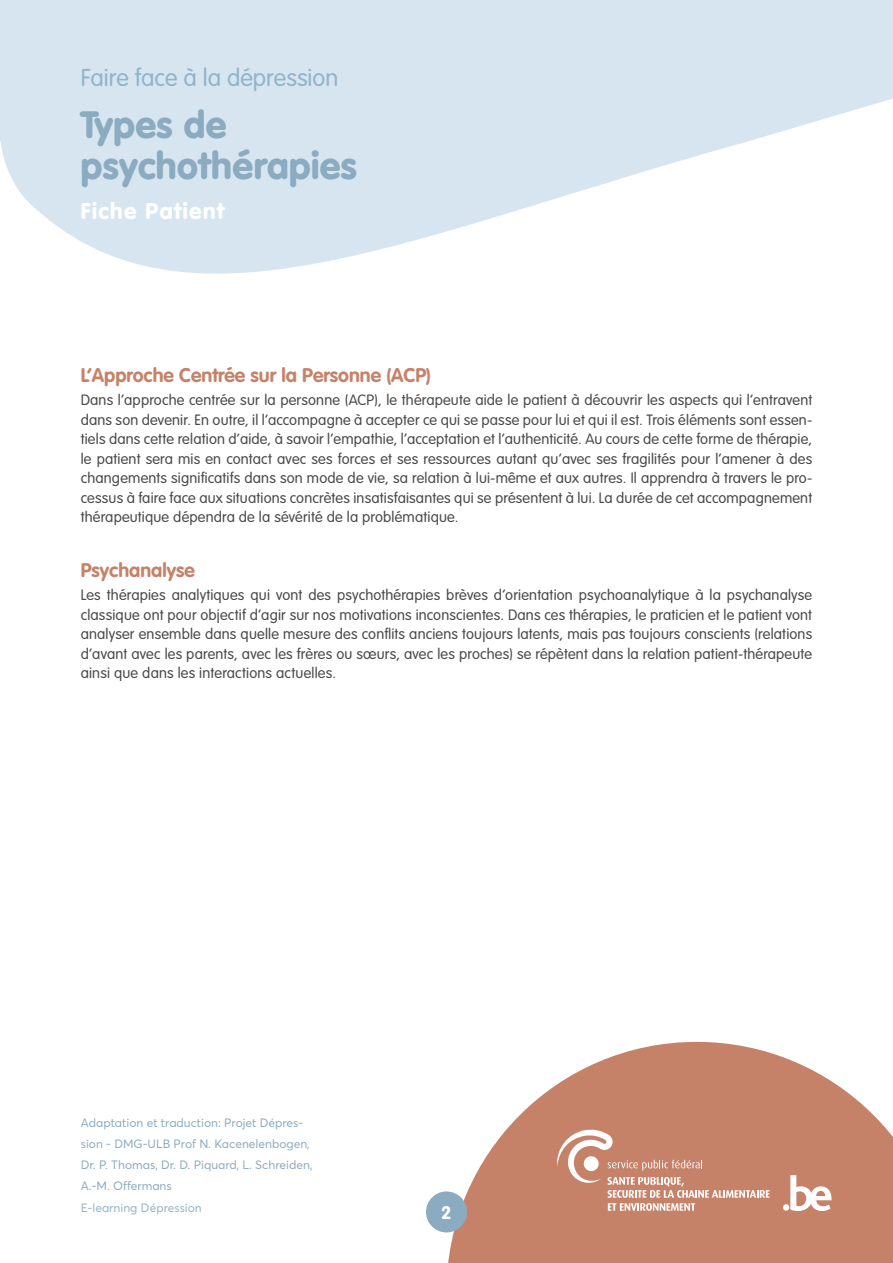
<style>
.page{position:relative;width:893px;height:1263px;background:#fff}
.page>*{position:absolute;margin:0;border:0;box-sizing:border-box;transform-origin:0 0}
.t1{font:900 37.5px "VAG Rounded Std";letter-spacing:.01em;color:#8babc0}
.t2{font:300 24px "VAG Rounded Std";color:#92b4c9}
.t3{font:900 22.5px "VAG Rounded Std";letter-spacing:.06em;color:#fff}
.Titel{font:700 19.5px "VAG Rounded Std";color:#c68269}
.t4{font:700 18px "VAG Rounded Std";color:#fff}
.lopende_tekst{font:300 15.75px/19.5px "VAG Rundschrift D";letter-spacing:.01em;color:#4a4a49;text-align:justify}
.t5{font:12px/21px "Averta";color:#8babc0}
.t6{font:12px "Averta";color:#92b4c9}
</style>
<div class="page">
<svg style="left:446px;top:1042px;width:447px;height:221px;fill:#c68269"></svg>
<div style="left:783px;top:1204px;width:6px;height:7px;background:#fff;border-radius:50%"></div>
<svg style="left:790px;top:1175px;width:41px;height:36px"></svg>
<svg style="left:557px;top:1130px;width:213px;height:81px;background:#cd937d"></svg>
<svg style="left:0;top:0;width:893px;height:274px;fill:#d7e5f1"></svg>
<div style="left:426px;top:1191px;width:41px;height:41px;background:#8babc0;border-radius:50%"></div>
<p class="t2" style="left:81px;top:64px;width:259px">Faire face à la dépression</p>
<p class="t1" style="left:81px;top:102px;width:147px">Types de</p>
<p class="t1" style="left:81px;top:143px;width:278px">psychothérapies</p>
<p class="t3" style="left:81px;top:198px;width:145px">Fiche Patient</p>
<p class="Titel" style="left:81px;top:364px;width:352px">L’Approche Centrée sur la Personne (ACP)</p>
<p class="lopende_tekst" style="left:81px;top:390px;width:733px">Dans l’approche centrée sur la personne (ACP), le thérapeute aide le patient à découvrir les aspects qui l’entravent dans son devenir. En outre, il l’accompagne à accepter ce qui se passe pour lui et qui il est. Trois éléments sont essen&shy;tiels dans cette relation d’aide, à savoir l’empathie, l’acceptation et l’authenticité. Au cours de cette forme de thérapie, le patient sera mis en contact avec ses forces et ses ressources autant qu’avec ses fragilités pour l’amener à des changements significatifs dans son mode de vie, sa relation à lui-même et aux autres. Il apprendra à travers le pro&shy;cessus à faire face aux situations concrètes insatisfaisantes qui se présentent à lui. La durée de cet accompagnement thérapeutique dépendra de la sévérité de la problématique.</p>
<p class="Titel" style="left:81px;top:559px;width:116px">Psychanalyse</p>
<p class="lopende_tekst" style="left:81px;top:585px;width:733px">Les thérapies analytiques qui vont des psychothérapies brèves d’orientation psychoanalytique à la psychanalyse classique ont pour objectif d’agir sur nos motivations inconscientes. Dans ces thérapies, le praticien et le patient vont analyser ensemble dans quelle mesure des conflits anciens toujours latents, mais pas toujours conscients (relations d’avant avec les parents, avec les frères ou sœurs, avec les proches) se répètent dans la relation patient-thérapeute ainsi que dans les interactions actuelles.</p>
<p class="t5" style="left:81px;top:1112px;width:233px">Adaptation et traduction: Projet Dépres&shy;sion - DMG-ULB Prof N. Kacenelenbogen, Dr. P. Thomas, Dr. D. Piquard, L. Schreiden, A.-M. Offermans</p>
<p class="t6" style="left:81px;top:1199px;width:123px">E-learning Dépression</p>
<p class="t4" style="left:441px;top:1202px;width:12px">2</p>
</div>
